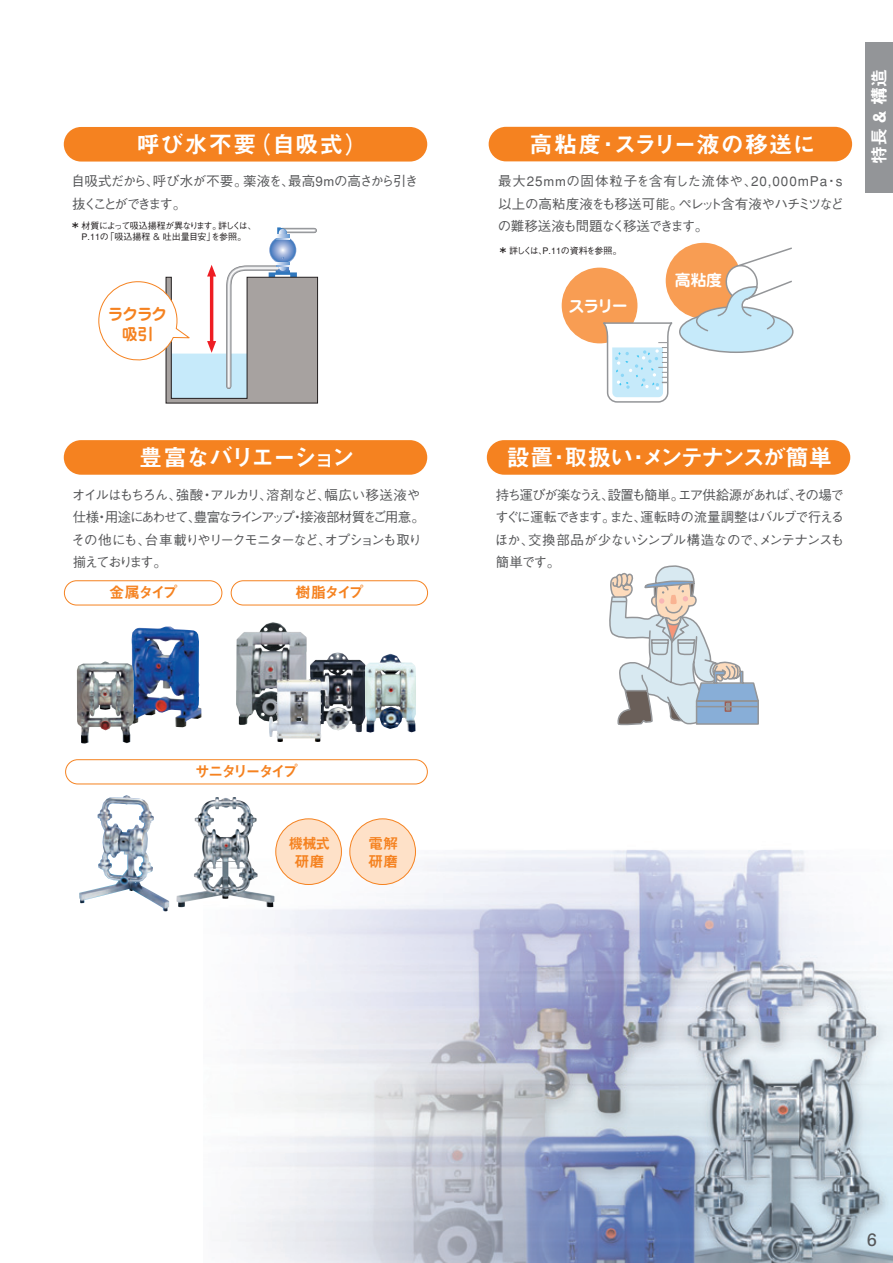
<style>
.page{position:relative;width:893px;height:1263px;background:#fff}
.page>*{position:absolute;margin:0;border:0;box-sizing:border-box;transform-origin:0 0}
.t1{font:23.25px "Midashi Go MB31";letter-spacing:-.11em;color:#fff}
.t2{font:23.25px "Midashi Go MB31";letter-spacing:.015em;color:#fff}
.t3{font:23.25px "Midashi Go MB31";letter-spacing:-.08em;color:#fff}
.t4{font:23.25px "Midashi Go MB31";letter-spacing:.035em;color:#fff}
.t5{font:18px "Midashi Go MB31";color:#fff}
.t6{font:18px "Univers";color:#57585a}
.t7{font:700 15.9px "Jun 501";letter-spacing:-.04em;color:#fff}
.t8{font:700 15.9px/19.8px "Jun 501";letter-spacing:-.08em;color:#f58220;text-align:center}
.t9{font:15.3px "Midashi Go MB31";letter-spacing:-.18em;color:#f58220}
.t10{font:15px/18px "Midashi Go MB31";color:#f58220;text-align:center;scale:.95 1}
.t11{font:15px/18px "Midashi Go MB31";color:#f58220}
.t12{font:500 13.5px/22.5px "Gothic BBB";letter-spacing:-.08em;color:#57585a;text-align:justify}
.t13{font:500 13.5px/22.5px "Gothic BBB";letter-spacing:-.11em;color:#57585a}
.t14{font:500 13.5px/22.5px "Gothic BBB";letter-spacing:-.105em;color:#57585a}
.t15{font:500 9px/10.5px "Gothic BBB";letter-spacing:-.05em;color:#231f20;text-align:center}
.s1{font-family:"Shin Go";font-weight:400;font-size:16.2px}
</style>
<div class="page">
<img style="left:203px;top:776px;width:689px;height:487px">
<img style="left:131px;top:626px;width:70px;height:101px">
<img style="left:236px;top:622px;width:71px;height:103px">
<img style="left:310px;top:652px;width:55px;height:80px">
<img style="left:365px;top:654px;width:51px;height:79px">
<img style="left:269px;top:676px;width:61px;height:66px">
<img style="left:77px;top:661px;width:57px;height:83px">
<div style="left:666px;top:243px;width:75px;height:76px;background:#f89d53;border-radius:50%"></div>
<svg style="left:609px;top:565px;width:150px;height:161px"></svg>
<hr style="left:696px;top:706px;width:62px;height:1px;background:#939598">
<div style="left:64px;top:440px;width:363px;height:35px;background:#f58220;border-radius:17px"></div>
<div style="left:487px;top:440px;width:363px;height:35px;background:#f58220;border-radius:17px"></div>
<div style="left:562px;top:268px;width:75px;height:75px;background:#f89d53;border-radius:50%"></div>
<div style="left:679px;top:310px;width:115px;height:43px;background:#c6eafa;border:2px solid #939598;border-radius:50%"></div>
<svg style="left:695px;top:246px;width:99px;height:87px"></svg>
<svg style="left:602px;top:322px;width:71px;height:81px"></svg>
<svg style="left:98px;top:227px;width:220px;height:176px"></svg>
<div style="left:64px;top:580px;width:158px;height:25px;border:1px solid #f58220;border-radius:12px"></div>
<div style="left:231px;top:580px;width:197px;height:25px;border:1px solid #f58220;border-radius:12px"></div>
<div style="left:65px;top:759px;width:363px;height:25px;border:1px solid #f58220;border-radius:12px"></div>
<div style="left:275px;top:818px;width:67px;height:67px;background:#fee1c8;border:1px solid #f58220;border-radius:50%"></div>
<div style="left:349px;top:818px;width:67px;height:67px;background:#fee1c8;border:1px solid #f58220;border-radius:50%"></div>
<div style="left:865px;top:43px;width:28px;height:150px;background:#939598"></div>
<div style="left:64px;top:127px;width:363px;height:35px;background:#f58220;border-radius:17px"></div>
<div style="left:489px;top:127px;width:363px;height:34px;background:#f58220;border-radius:17px"></div>
<img style="left:176px;top:797px;width:98px;height:110px">
<img style="left:79px;top:795px;width:90px;height:116px">
<svg style="left:892px;top:42px;width:1px;height:1221px"></svg>
<h1 class="t4" style="left:137px;top:135px;width:232px">呼び水不要（自吸式）</h1>
<h1 class="t2" style="left:529px;top:135px;width:288px">高粘度・スラリー液の移送に</h1>
<p class="t14" style="left:71px;top:172px;width:348px">自吸式だから、呼び水が不要。薬液を、最高9ｍの高さから引き抜くことができます。</p>
<p class="t12" style="left:498px;top:172px;width:348px">最大25ｍｍの固体粒子を含有した流体や、20,000mPa･s以上の高粘度液をも移送可能。ペレット含有液やハチミツなどの難移送液も問題なく移送できます。</p>
<p class="t15" style="left:72px;top:222px;width:186px"><span class="s1">*</span> 材質によって吸込揚程が異なります。詳しくは、<br>P.11の「吸込揚程 ＆ 吐出量目安」を参照。</p>
<p class="t8" style="left:108px;top:307px;width:61px">ラクラク吸引</p>
<p class="t15" style="left:499px;top:247px;width:124px"><span class="s1">*</span> 詳しくは、P.11の資料を参照。</p>
<p class="t7" style="left:568px;top:300px;width:61px">スラリー</p>
<p class="t7" style="left:675px;top:274px;width:49px">高粘度</p>
<h2 class="t5" style="left:872px;top:164px;width:97px;rotate:-90deg">特長 ＆ 構造</h2>
<h1 class="t3" style="left:139px;top:449px;width:217px">豊富なバリエーション</h1>
<p class="t13" style="left:72px;top:485px;width:354px">オイルはもちろん、強酸・アルカリ、溶剤など、幅広い移送液や仕様・用途にあわせて、豊富なラインアップ・接液部材質をご用意。その他にも、台車載りやリークモニターなど、オプションも取り揃えております。</p>
<p class="t9" style="left:109px;top:587px;width:70px">金属タイプ</p>
<p class="t9" style="left:295px;top:587px;width:70px">樹脂タイプ</p>
<h1 class="t1" style="left:507px;top:449px;width:327px">設置・取扱い・メンテナンスが簡単</h1>
<p class="t12" style="left:495px;top:485px;width:351px">持ち運びが楽なうえ、設置も簡単。エア供給源があれば、その場ですぐに運転できます。また、運転時の流量調整はバルブで行えるほか、交換部品が少ないシンプル構造なので、メンテナンスも簡単です。</p>
<p class="t9" style="left:195px;top:765px;width:105px">サニタリータイプ</p>
<p class="t10" style="left:289px;top:836px;width:45px">機械式研磨</p>
<p class="t11" style="left:368px;top:836px;width:31px">電解研磨</p>
<h2 class="t6" style="left:867px;top:1233px;width:12px">6</h2>
</div>
